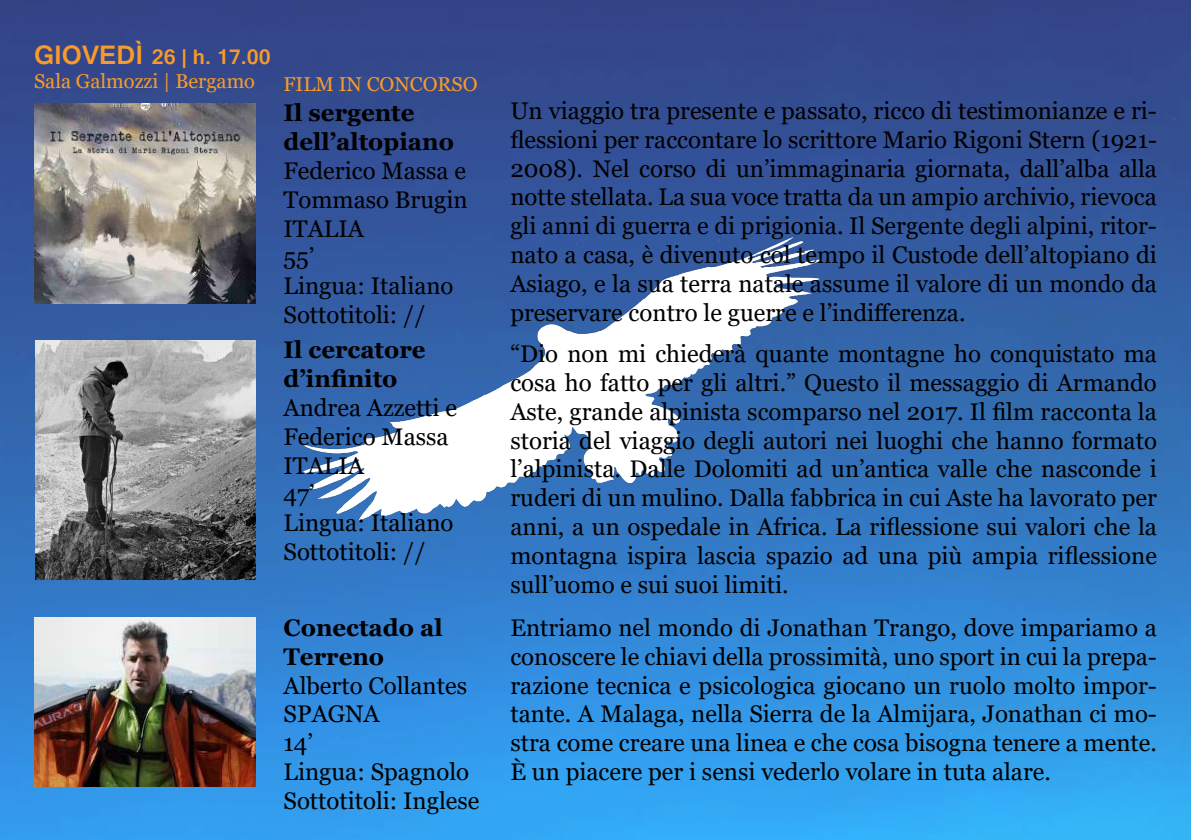
<style>
.page{position:relative;width:1191px;height:840px;background:#fff}
.page>*{position:absolute;margin:0;border:0;box-sizing:border-box;transform-origin:0 0}
.t1{font:24px/28.8px "Georgia";color:#000}
.t2{font:700 24px/28.8px "Georgia";color:#000}
.t3{font:700 22px "Gautami";color:#f99a29}
.t4{font:20px "Georgia";color:#f99a29}
.s1{font-size:28px}
</style>
<div class="page">
<img style="left:0;top:0;width:1191px;height:839px">
<img style="left:34px;top:103px;width:221px;height:200px">
<img style="left:278px;top:235px;width:573px;height:286px">
<img style="left:36px;top:340px;width:219px;height:239px">
<img style="left:34px;top:617px;width:221px;height:168px">
<p class="t3" style="left:34px;top:43px;width:238px"><span class="s1">GIOVEDÌ</span> 26 | h. 17.00</p>
<p class="t4" style="left:34px;top:69px;width:222px">Sala Galmozzi | Bergamo</p>
<p class="t4" style="left:283px;top:72px;width:196px">FILM IN CONCORSO</p>
<p class="t2" style="left:283px;top:98px;width:172px">Il sergente dell’altopiano</p>
<p class="t1" style="left:283px;top:157px;width:186px">Federico Massa e<br>Tommaso Brugin<br>ITALIA<br>55’<br>Lingua: Italiano<br>Sottotitoli: //</p>
<p class="t2" style="left:283px;top:335px;width:144px">Il cercatore d’infinito</p>
<p class="t1" style="left:283px;top:393px;width:175px">Andrea Azzetti e<br>Federico Massa<br>ITALIA<br>47’<br>Lingua: Italiano<br>Sottotitoli: //</p>
<p class="t2" style="left:283px;top:613px;width:161px">Conectado al<br>Terreno</p>
<p class="t1" style="left:283px;top:671px;width:197px">Alberto Collantes<br>SPAGNA<br>14’<br>Lingua: Spagnolo<br>Sottotitoli: Inglese</p>
<p class="t1" style="left:510px;top:97px;width:648px;text-align:justify">Un viaggio tra presente e passato, ricco di testimonianze e ri&shy;flessioni per raccontare lo scrittore Mario Rigoni Stern (1921- 2008). Nel corso di un’immaginaria giornata, dall’alba alla notte stellata. La sua voce tratta da un ampio archivio, rievoca gli anni di guerra e di prigionia. Il Sergente degli alpini, ritor&shy;nato a casa, è divenuto col tempo il Custode dell’altopiano di Asiago, e la sua terra natale assume il valore di un mondo da preservare contro le guerre e l’indifferenza.</p>
<p class="t1" style="left:510px;top:339px;width:648px;text-align:justify">“Dio non mi chiederà quante montagne ho conquistato ma cosa ho fatto per gli altri.” Questo il messaggio di Armando Aste, grande alpinista scomparso nel 2017. Il film racconta la storia del viaggio degli autori nei luoghi che hanno formato l’alpinista. Dalle Dolomiti ad un’antica valle che nasconde i ruderi di un mulino. Dalla fabbrica in cui Aste ha lavorato per anni, a un ospedale in Africa. La riflessione sui valori che la montagna ispira lascia spazio ad una più ampia riflessione sull’uomo e sui suoi limiti.</p>
<p class="t1" style="left:510px;top:613px;width:648px;text-align:justify">Entriamo nel mondo di Jonathan Trango, dove impariamo a conoscere le chiavi della prossimità, uno sport in cui la prepa&shy;razione tecnica e psicologica giocano un ruolo molto impor&shy;tante. A Malaga, nella Sierra de la Almijara, Jonathan ci mo&shy;stra come creare una linea e che cosa bisogna tenere a mente.<br>È un piacere per i sensi vederlo volare in tuta alare.</p>
</div>
